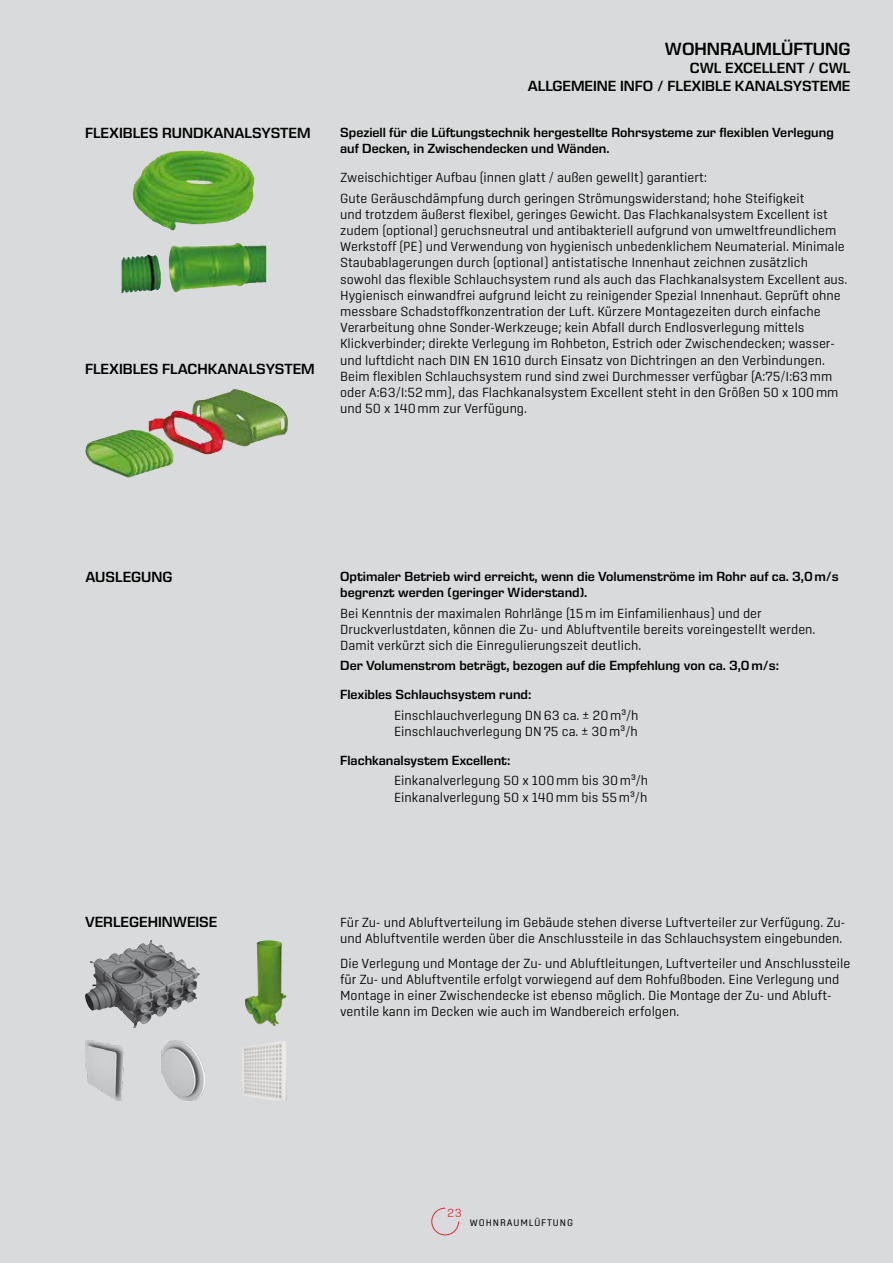
<style>
.page{position:relative;width:893px;height:1263px;background:#d9dadb}
.page>*{position:absolute;margin:0;border:0;box-sizing:border-box;transform-origin:0 0}
.t1{font:600 18px "Eurostile Next LT Pro";color:#000}
.t2{font:600 15px/18px "Eurostile Next LT Pro";color:#000;text-align:right}
.t3{font:300 13.5px/16.2px "Center";color:#000}
.t4{font:600 13.5px/16.2px "Eurostile Next LT Pro";color:#000}
.t5{font:300 12px "Center";color:#e42934}
.t6{font:9.75px "Center";letter-spacing:.095em;color:#000}
</style>
<div class="page">
<svg style="left:431px;top:1207px;width:28px;height:29px"></svg>
<img style="left:148px;top:389px;width:140px;height:66px">
<img style="left:133px;top:151px;width:121px;height:79px">
<img style="left:122px;top:243px;width:144px;height:50px">
<img style="left:242px;top:1041px;width:45px;height:59px">
<img style="left:245px;top:940px;width:41px;height:86px">
<img style="left:85px;top:942px;width:65px;height:69px">
<img style="left:162px;top:1041px;width:42px;height:59px">
<img style="left:85px;top:1041px;width:39px;height:59px">
<p class="t2" style="left:85px;top:124px;width:227px">FLEXIBLES RUNDKANALSYSTEM</p>
<p class="t2" style="left:85px;top:360px;width:231px">FLEXIBLES FLACHKANALSYSTEM</p>
<h1 class="t1" style="left:665px;top:39px;width:187px">WOHNRAUMLÜFTUNG</h1>
<p class="t2" style="left:528px;top:59px;width:324px">CWL EXCELLENT / CWL<br>ALLGEMEINE INFO / FLEXIBLE KANALSYSTEME</p>
<p class="t4" style="left:340px;top:125px;width:495px">Speziell für die Lüftungstechnik hergestellte Rohrsysteme zur flexiblen Verlegung auf Decken, in Zwischendecken und Wänden.</p>
<p class="t3" style="left:340px;top:167px;width:466px;line-height:20.4px">Zweischichtiger Aufbau (innen glatt / außen gewellt) garantiert:<br>Gute Geräuschdämpfung durch geringen Strömungswiderstand; hohe Steifigkeit</p>
<p class="t3" style="left:340px;top:206px;width:509px">und trotzdem äußerst flexibel, geringes Gewicht. Das Flachkanalsystem Excellent ist zudem (optional) geruchsneutral und antibakteriell aufgrund von umweltfreundlichem Werkstoff (PE) und Verwendung von hygienisch unbedenklichem Neumaterial. Minimale Staubablagerungen durch (optional) antistatische Innenhaut zeichnen zusätzlich sowohl das flexible Schlauchsystem rund als auch das Flachkanalsystem Excellent aus.<br>Hygienisch einwandfrei aufgrund leicht zu reinigender Spezial Innenhaut. Geprüft ohne messbare Schadstoffkonzentration der Luft. Kürzere Montagezeiten durch einfache Verarbeitung ohne Sonder-Werkzeuge; kein Abfall durch Endlosverlegung mittels Klickverbinder; direkte Verlegung im Rohbeton, Estrich oder Zwischendecken; wasser&shy;und luftdicht nach DIN EN 1610 durch Einsatz von Dichtringen an den Verbindungen.<br>Beim flexiblen Schlauchsystem rund sind zwei Durchmesser verfügbar (A:75/I:63mm oder A:63/I:52mm), das Flachkanalsystem Excellent steht in den Größen 50 x 100mm und 50 x 140mm zur Verfügung.</p>
<p class="t2" style="left:85px;top:568px;width:89px">AUSLEGUNG</p>
<p class="t2" style="left:85px;top:913px;width:134px">VERLEGEHINWEISE</p>
<p class="t4" style="left:340px;top:568px;width:500px">Optimaler Betrieb wird erreicht, wenn die Volumenströme im Rohr auf ca. 3,0m/s begrenzt werden (geringer Widerstand).</p>
<p class="t3" style="left:340px;top:605px;width:477px">Bei Kenntnis der maximalen Rohrlänge (15m im Einfamilienhaus) und der<br>Druckverlustdaten, können die Zu- und Abluftventile bereits voreingestellt werden.<br>Damit verkürzt sich die Einregulierungszeit deutlich.</p>
<p class="t4" style="left:340px;top:651px;width:440px;line-height:29px">Der Volumenstrom beträgt, bezogen auf die Empfehlung von ca. 3,0m/s:<br>Flexibles Schlauchsystem rund:</p>
<p class="t3" style="left:394px;top:707px;width:246px">Einschlauchverlegung DN63 ca. ± 20m³/h<br>Einschlauchverlegung DN75 ca. ± 30m³/h</p>
<p class="t4" style="left:340px;top:752px;width:172px">Flachkanalsystem Excellent:</p>
<p class="t3" style="left:394px;top:772px;width:256px">Einkanalverlegung 50 x 100mm bis 30m³/h<br>Einkanalverlegung 50 x 140mm bis 55m³/h</p>
<p class="t3" style="left:340px;top:914px;width:506px">Für Zu- und Abluftverteilung im Gebäude stehen diverse Luftverteiler zur Verfügung. Zu&shy;und Abluftventile werden über die Anschlussteile in das Schlauchsystem eingebunden.</p>
<p class="t3" style="left:340px;top:955px;width:512px">Die Verlegung und Montage der Zu- und Abluftleitungen, Luftverteiler und Anschlussteile für Zu- und Abluftventile erfolgt vorwiegend auf dem Rohfußboden. Eine Verlegung und Montage in einer Zwischendecke ist ebenso möglich. Die Montage der Zu- und Abluft&shy;ventile kann im Decken wie auch im Wandbereich erfolgen.</p>
<p class="t5" style="left:447px;top:1206px;width:16px">23</p>
<p class="t6" style="left:470px;top:1217px;width:105px">WOHNRAUMLÜFTUNG</p>
</div>
